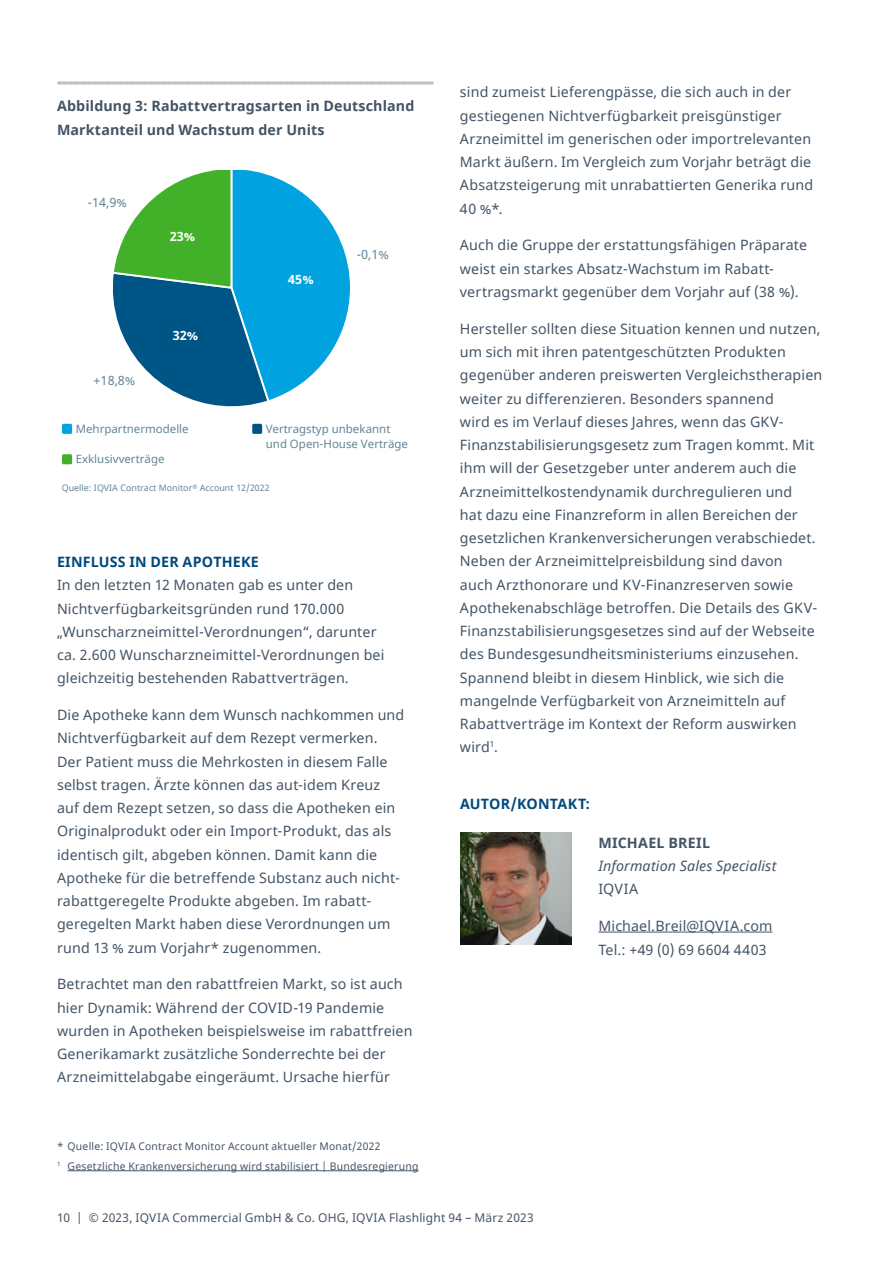
<style>
.page{position:relative;width:893px;height:1263px;background:#fff}
.page>*{position:absolute;margin:0;border:0;box-sizing:border-box;transform-origin:0 0}
.t1{font:14.25px/23.2px "Noto Sans";letter-spacing:.01em;color:#435465}
.t2{font:700 14.25px/24px "Noto Sans";letter-spacing:.01em;color:#435465}
.t3{font:700 14.25px "Noto Sans";letter-spacing:.015em;color:#00497c}
.t4{font:italic 14.25px "Noto Sans";letter-spacing:.005em;color:#435465}
.t5{font:12.75px "Noto Sans";color:#628597}
.t6{font:700 12.75px "Noto Sans";color:#fff}
.t7{font:12px "Noto Sans";letter-spacing:.015em;color:#435465}
.t8{font:11.55px/15.6px "Noto Sans";color:#628597}
.t9{font:10.5px/19.8px "Noto Sans";letter-spacing:.02em;color:#435465}
.t10{font:8.85px "Noto Sans";color:#628597}
</style>
<div class="page">
<hr style="left:67px;top:1170px;width:352px;height:1px;background:#435465">
<hr style="left:598px;top:932px;width:174px;height:1px;background:#435465">
<img style="left:460px;top:832px;width:111px;height:112px">
<svg style="left:59px;top:81px;width:373px;height:3px"></svg>
<svg style="left:112px;top:170px;width:238px;height:237px"></svg>
<div style="left:65px;top:425px;width:9px;height:9px;border:2px solid #fff"></div>
<div style="left:255px;top:425px;width:9px;height:9px;border:2px solid #fff"></div>
<div style="left:65px;top:455px;width:9px;height:9px;border:2px solid #fff"></div>
<div style="left:62px;top:424px;width:10px;height:10px;background:#00a3e0;border-radius:2px"></div>
<div style="left:62px;top:454px;width:10px;height:10px;background:#43b02a;border-radius:2px"></div>
<div style="left:252px;top:424px;width:10px;height:10px;background:#005587;border-radius:2px"></div>
<p class="t2" style="left:57px;top:95px;width:359px">Abbildung 3: Rabattvertragsarten in Deutschland<br>Marktanteil und Wachstum der Units</p>
<p class="t5" style="left:88px;top:194px;width:41px">-14,9%</p>
<p class="t6" style="left:170px;top:227px;width:27px">23%</p>
<p class="t5" style="left:94px;top:372px;width:43px">+18,8%</p>
<p class="t6" style="left:173px;top:327px;width:27px">32%</p>
<p class="t6" style="left:288px;top:270px;width:27px">45%</p>
<p class="t5" style="left:357px;top:245px;width:34px">-0,1%</p>
<p class="t8" style="left:76px;top:421px;width:114px">Mehrpartnermodelle</p>
<p class="t8" style="left:266px;top:421px;width:144px">Vertragstyp unbekannt und Open-House Verträge</p>
<p class="t8" style="left:76px;top:452px;width:90px">Exklusivverträge</p>
<p class="t10" style="left:62px;top:482px;width:209px">Quelle: IQVIA Contract Monitor<sup>®</sup> Account 12/2022</p>
<p class="t3" style="left:57px;top:552px;width:203px">EINFLUSS IN DER APOTHEKE</p>
<p class="t1" style="left:57px;top:574px;width:329px">In den letzten 12 Monaten gab es unter den Nichtverfügbarkeitsgründen rund 170.000 „Wunscharzneimittel-Verordnungen“, darunter ca. 2.600 Wunscharzneimittel-Verordnungen bei gleichzeitig bestehenden Rabattverträgen.</p>
<p class="t1" style="left:57px;top:704px;width:349px">Die Apotheke kann dem Wunsch nachkommen und Nichtverfügbarkeit auf dem Rezept vermerken.<br>Der Patient muss die Mehrkosten in diesem Falle selbst tragen. Ärzte können das aut-idem Kreuz auf dem Rezept setzen, so dass die Apotheken ein Originalprodukt oder ein Import-Produkt, das als identisch gilt, abgeben können. Damit kann die Apotheke für die betreffende Substanz auch nicht&shy;rabattgeregelte Produkte abgeben. Im rabatt&shy;geregelten Markt haben diese Verordnungen um rund 13 % zum Vorjahr* zugenommen.</p>
<p class="t1" style="left:57px;top:973px;width:357px">Betrachtet man den rabattfreien Markt, so ist auch hier Dynamik: Während der COVID-19 Pandemie wurden in Apotheken beispielsweise im rabattfreien Generikamarkt zusätzliche Sonderrechte bei der Arzneimittelabgabe eingeräumt. Ursache hierfür</p>
<p class="t9" style="left:57px;top:1137px;width:363px">* Quelle: IQVIA Contract Monitor Account aktueller Monat/2022<br><sup>1</sup> Gesetzliche Krankenversicherung wird stabilisiert | Bundesregierung</p>
<p class="t1" style="left:460px;top:81px;width:355px">sind zumeist Lieferengpässe, die sich auch in der gestiegenen Nichtverfügbarkeit preisgünstiger Arzneimittel im generischen oder importrelevanten Markt äußern. Im Vergleich zum Vorjahr beträgt die Absatzsteigerung mit unrabattierten Generika rund 40 %*.</p>
<p class="t1" style="left:460px;top:234px;width:349px">Auch die Gruppe der erstattungsfähigen Präparate weist ein starkes Absatz-Wachstum im Rabatt&shy;vertragsmarkt gegenüber dem Vorjahr auf (38 %).</p>
<p class="t1" style="left:460px;top:317px;width:364px">Hersteller sollten diese Situation kennen und nutzen, um sich mit ihren patentgeschützten Produkten gegenüber anderen preiswerten Vergleichstherapien weiter zu differenzieren. Besonders spannend<br>wird es im Verlauf dieses Jahres, wenn das GKV-Finanzstabilisierungsgesetz zum Tragen kommt. Mit ihm will der Gesetzgeber unter anderem auch die Arzneimittelkostendynamik durchregulieren und<br>hat dazu eine Finanzreform in allen Bereichen der gesetzlichen Krankenversicherungen verabschiedet.<br>Neben der Arzneimittelpreisbildung sind davon<br>auch Arzthonorare und KV-Finanzreserven sowie Apothekenabschläge betroffen. Die Details des GKV-Finanzstabilisierungsgesetzes sind auf der Webseite des Bundesgesundheitsministeriums einzusehen.<br>Spannend bleibt in diesem Hinblick, wie sich die mangelnde Verfügbarkeit von Arzneimitteln auf Rabattverträge im Kontext der Reform auswirken wird<sup>1</sup>.</p>
<p class="t3" style="left:460px;top:794px;width:131px">AUTOR/KONTAKT:</p>
<p class="t2" style="left:598px;top:831px;width:113px">MICHAEL BREIL</p>
<p class="t4" style="left:598px;top:856px;width:179px">Information Sales Specialist</p>
<p class="t1" style="left:598px;top:878px;width:41px">IQVIA</p>
<p class="t1" style="left:598px;top:914px;width:176px;line-height:24px">Michael.Breil@IQVIA.com<br>Tel.: +49 (0) 69 6604 4403</p>
<p class="t7" style="left:57px;top:1209px;width:478px">10 | © 2023, IQVIA Commercial GmbH &amp; Co. OHG, IQVIA Flashlight 94 – März 2023</p>
</div>
